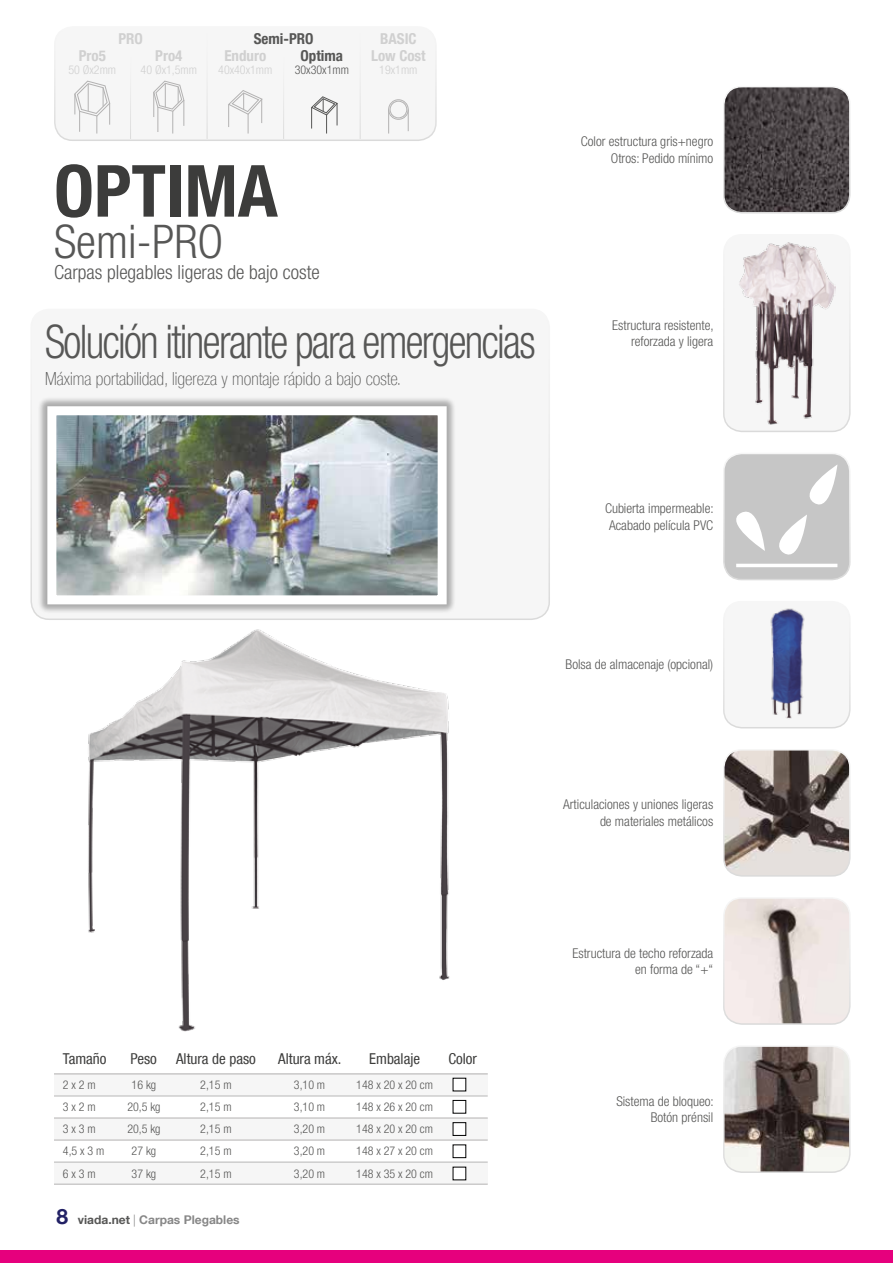
<style>
.page{position:relative;width:893px;height:1263px;background:#fff}
.page>*{position:absolute;margin:0;border:0;box-sizing:border-box;transform-origin:0 0}
.t1{font:700 condensed 72px "Helvetica Neue LT Com";color:#3c3c3b}
.t2{font:300 condensed 46.5px "Helvetica Neue LT Com";letter-spacing:-.04em;color:#575756;scale:.9 1}
.t3{font:300 condensed 46.5px "Helvetica Neue LT Com";letter-spacing:-.04em;color:#575756}
.t4{font:700 21px "Helvetica Neue LT Com";color:#222165}
.t5{font:300 condensed 19.5px "Helvetica Neue LT Com";color:#575756}
.t6{font:100 condensed 18px "Helvetica Neue LT Com";color:#575756}
.t7{font:condensed 15px "Helvetica Neue LT Com";color:#3c3c3b}
.t8{font:700 condensed 15px "Helvetica Neue LT Com";color:#d0d0d0}
.t9{font:700 condensed 15px "Helvetica Neue LT Com";color:#575756}
.t10{font:300 condensed 13.5px/16.5px "Helvetica Neue LT Com";color:#575756;text-align:right}
.t11{font:300 condensed 12px "Helvetica Neue LT Com";color:#575756}
.t12{font:300 condensed 12px "Helvetica Neue LT Com";color:#d0d0d0}
.t13{font:700 12px "Helvetica Neue LT Com";color:#878787}
.s1{color:#575756}
.s2{font-weight:300}
</style>
<div class="page">
<div style="left:31px;top:309px;width:518px;height:310px;background:#f6f6f6;border-radius:18px"></div>
<div style="left:30px;top:309px;width:520px;height:311px;border:2px solid #fff;border-radius:18px"></div>
<div style="left:37px;top:396px;width:419px;height:218px;background:#000;opacity:.3"></div>
<img style="left:57px;top:416px;width:380px;height:178px">
<div style="left:47px;top:406px;width:400px;height:198px;border:9px solid #fff"></div>
<svg style="left:726px;top:456px;width:122px;height:123px;background:#cdcdcd"></svg>
<hr style="left:736px;top:564px;width:101px;height:3px;background:#fff">
<div style="left:723px;top:453px;width:128px;height:127px;border:2px solid #fff;border-radius:18px"></div>
<div style="left:724px;top:235px;width:126px;height:196px;background:#f6f6f6;border-radius:18px"></div>
<img style="left:739px;top:242px;width:96px;height:183px">
<div style="left:723px;top:234px;width:128px;height:198px;border:2px solid #fff;border-radius:18px"></div>
<img style="left:724px;top:900px;width:124px;height:122px">
<div style="left:723px;top:897px;width:128px;height:128px;border:2px solid #fff;border-radius:18px"></div>
<img style="left:724px;top:608px;width:124px;height:120px">
<div style="left:723px;top:601px;width:128px;height:127px;border:2px solid #fff;border-radius:18px"></div>
<img style="left:724px;top:1048px;width:124px;height:122px">
<div style="left:723px;top:1045px;width:128px;height:128px;border:2px solid #fff;border-radius:18px"></div>
<img style="left:726px;top:752px;width:122px;height:122px">
<div style="left:723px;top:749px;width:128px;height:128px;border:2px solid #fff;border-radius:18px"></div>
<img style="left:724px;top:89px;width:124px;height:124px">
<div style="left:723px;top:86px;width:128px;height:127px;border:2px solid #fff;border-radius:18px"></div>
<img style="left:88px;top:629px;width:362px;height:403px">
<div style="left:54px;top:1073px;width:434px;height:111px;background:#f6f6f6"></div>
<div style="left:54px;top:1096px;width:434px;height:22px;background:#fff"></div>
<div style="left:54px;top:1140px;width:434px;height:22px;background:#fff"></div>
<hr style="left:54px;top:1073px;width:434px;height:1px;background:#b3b2b2">
<hr style="left:54px;top:1095px;width:434px;height:1px;background:#b3b2b2">
<hr style="left:54px;top:1118px;width:434px;height:1px;background:#b3b2b2">
<hr style="left:54px;top:1140px;width:434px;height:1px;background:#b3b2b2">
<hr style="left:54px;top:1162px;width:434px;height:1px;background:#b3b2b2">
<hr style="left:54px;top:1184px;width:434px;height:1px;background:#b3b2b2">
<div style="left:453px;top:1078px;width:13px;height:13px;background:#fff"></div>
<div style="left:453px;top:1100px;width:13px;height:13px;border:1px solid #000"></div>
<div style="left:453px;top:1123px;width:13px;height:12px;background:#fff"></div>
<div style="left:453px;top:1122px;width:13px;height:14px;border:1px solid #000"></div>
<div style="left:453px;top:1145px;width:13px;height:13px;border:1px solid #000"></div>
<div style="left:453px;top:1167px;width:13px;height:13px;background:#fff"></div>
<div style="left:55px;top:27px;width:381px;height:113px;background:#f6f6f6;border-radius:18px"></div>
<div style="left:54px;top:26px;width:383px;height:115px;border:2px solid #fff;border-radius:18px"></div>
<svg style="left:74px;top:81px;width:36px;height:53px"></svg>
<hr style="left:283px;top:54px;width:1px;height:85px;background:#fff">
<hr style="left:207px;top:28px;width:1px;height:111px;background:#fff">
<hr style="left:130px;top:54px;width:1px;height:85px;background:#fff">
<hr style="left:360px;top:28px;width:1px;height:111px;background:#fff">
<svg style="left:388px;top:112px;width:1px;height:22px"></svg>
<svg style="left:408px;top:110px;width:1px;height:21px"></svg>
<div style="left:388px;top:100px;width:20px;height:19px;border:1px solid #b3b2b2;border-radius:50%"></div>
<div style="left:390px;top:101px;width:17px;height:17px;border:1px solid #b3b2b2;border-radius:50%"></div>
<svg style="left:311px;top:96px;width:27px;height:38px"></svg>
<svg style="left:228px;top:90px;width:35px;height:44px"></svg>
<svg style="left:153px;top:81px;width:32px;height:53px"></svg>
<div style="left:0;top:1250px;width:893px;height:13px;background:#e6007d"></div>
<p class="t8" style="left:118px;top:30px;width:26px">PRO</p>
<p class="t8" style="left:79px;top:46px;width:29px">Pro5</p>
<p class="t8" style="left:155px;top:46px;width:29px">Pro4</p>
<p class="t12" style="left:68px;top:63px;width:49px">50 Øx2mm</p>
<p class="t12" style="left:141px;top:63px;width:58px">40 Øx1,5mm</p>
<p class="t9" style="left:254px;top:30px;width:61px">Semi-PRO</p>
<p class="t8" style="left:224px;top:46px;width:43px">Enduro</p>
<p class="t12" style="left:218px;top:63px;width:56px">40x40x1mm</p>
<p class="t9" style="left:301px;top:46px;width:44px">Optima</p>
<p class="t11" style="left:295px;top:63px;width:56px">30x30x1mm</p>
<p class="t8" style="left:380px;top:30px;width:38px">BASIC</p>
<p class="t8" style="left:371px;top:46px;width:56px">Low Cost</p>
<p class="t12" style="left:379px;top:63px;width:40px">19x1mm</p>
<h1 class="t1" style="left:54px;top:148px;width:225px">OPTIMA</h1>
<h2 class="t3" style="left:54px;top:215px;width:171px">Semi-PRO</h2>
<h3 class="t5" style="left:54px;top:260px;width:267px">Carpas plegables ligeras de bajo coste</h3>
<h2 class="t2" style="left:45px;top:314px;width:546px">Solución itinerante para emergencias</h2>
<h3 class="t6" style="left:45px;top:369px;width:357px">Máxima portabilidad, ligereza y montaje rápido a bajo coste.</h3>
<p class="t10" style="left:581px;top:133px;width:134px">Color estructura gris+negro<br>Otros: Pedido mínimo</p>
<p class="t10" style="left:612px;top:317px;width:103px">Estructura resistente, reforzada y ligera</p>
<p class="t10" style="left:605px;top:500px;width:110px;text-align:center">Cubierta impermeable:<br>Acabado película PVC</p>
<p class="t7" style="left:63px;top:1049px;width:45px">Tamaño</p>
<p class="t7" style="left:131px;top:1049px;width:28px">Peso</p>
<p class="t7" style="left:176px;top:1049px;width:81px">Altura de paso</p>
<p class="t7" style="left:278px;top:1049px;width:65px">Altura máx.</p>
<p class="t7" style="left:369px;top:1049px;width:52px">Embalaje</p>
<p class="t7" style="left:448px;top:1049px;width:30px">Color</p>
<p class="t11" style="left:63px;top:1078px;width:34px">2 x 2 m</p>
<p class="t11" style="left:132px;top:1078px;width:26px">16 kg</p>
<p class="t11" style="left:200px;top:1078px;width:33px">2,15 m</p>
<p class="t11" style="left:294px;top:1078px;width:33px">3,10 m</p>
<p class="t11" style="left:356px;top:1078px;width:78px">148 x 20 x 20 cm</p>
<p class="t11" style="left:63px;top:1100px;width:34px">3 x 2 m</p>
<p class="t11" style="left:127px;top:1100px;width:35px">20,5 kg</p>
<p class="t11" style="left:200px;top:1100px;width:33px">2,15 m</p>
<p class="t11" style="left:294px;top:1100px;width:33px">3,10 m</p>
<p class="t11" style="left:356px;top:1100px;width:78px">148 x 26 x 20 cm</p>
<p class="t11" style="left:63px;top:1122px;width:34px">3 x 3 m</p>
<p class="t11" style="left:127px;top:1122px;width:35px">20,5 kg</p>
<p class="t11" style="left:200px;top:1122px;width:33px">2,15 m</p>
<p class="t11" style="left:294px;top:1122px;width:33px">3,20 m</p>
<p class="t11" style="left:356px;top:1122px;width:78px">148 x 20 x 20 cm</p>
<p class="t11" style="left:63px;top:1144px;width:43px">4,5 x 3 m</p>
<p class="t11" style="left:132px;top:1144px;width:26px">27 kg</p>
<p class="t11" style="left:200px;top:1144px;width:33px">2,15 m</p>
<p class="t11" style="left:294px;top:1144px;width:33px">3,20 m</p>
<p class="t11" style="left:356px;top:1144px;width:78px">148 x 27 x 20 cm</p>
<p class="t11" style="left:63px;top:1166px;width:34px">6 x 3 m</p>
<p class="t11" style="left:132px;top:1166px;width:26px">37 kg</p>
<p class="t11" style="left:200px;top:1166px;width:33px">2,15 m</p>
<p class="t11" style="left:294px;top:1166px;width:33px">3,20 m</p>
<p class="t11" style="left:356px;top:1166px;width:78px">148 x 35 x 20 cm</p>
<h3 class="t4" style="left:56px;top:1203px;width:13px">8</h3>
<p class="t13" style="left:78px;top:1212px;width:163px"><span class="s1">viada.net</span> <span class="s2">|</span> Carpas Plegables</p>
<p class="t10" style="left:566px;top:656px;width:149px">Bolsa de almacenaje (opcional)</p>
<p class="t10" style="left:563px;top:796px;width:152px">Articulaciones y uniones ligeras de materiales metálicos</p>
<p class="t10" style="left:572px;top:944px;width:142px">Estructura de techo reforzada en forma de “+“</p>
<p class="t10" style="left:616px;top:1092px;width:99px">Sistema de bloqueo:<br>Botón prénsil</p>
</div>
